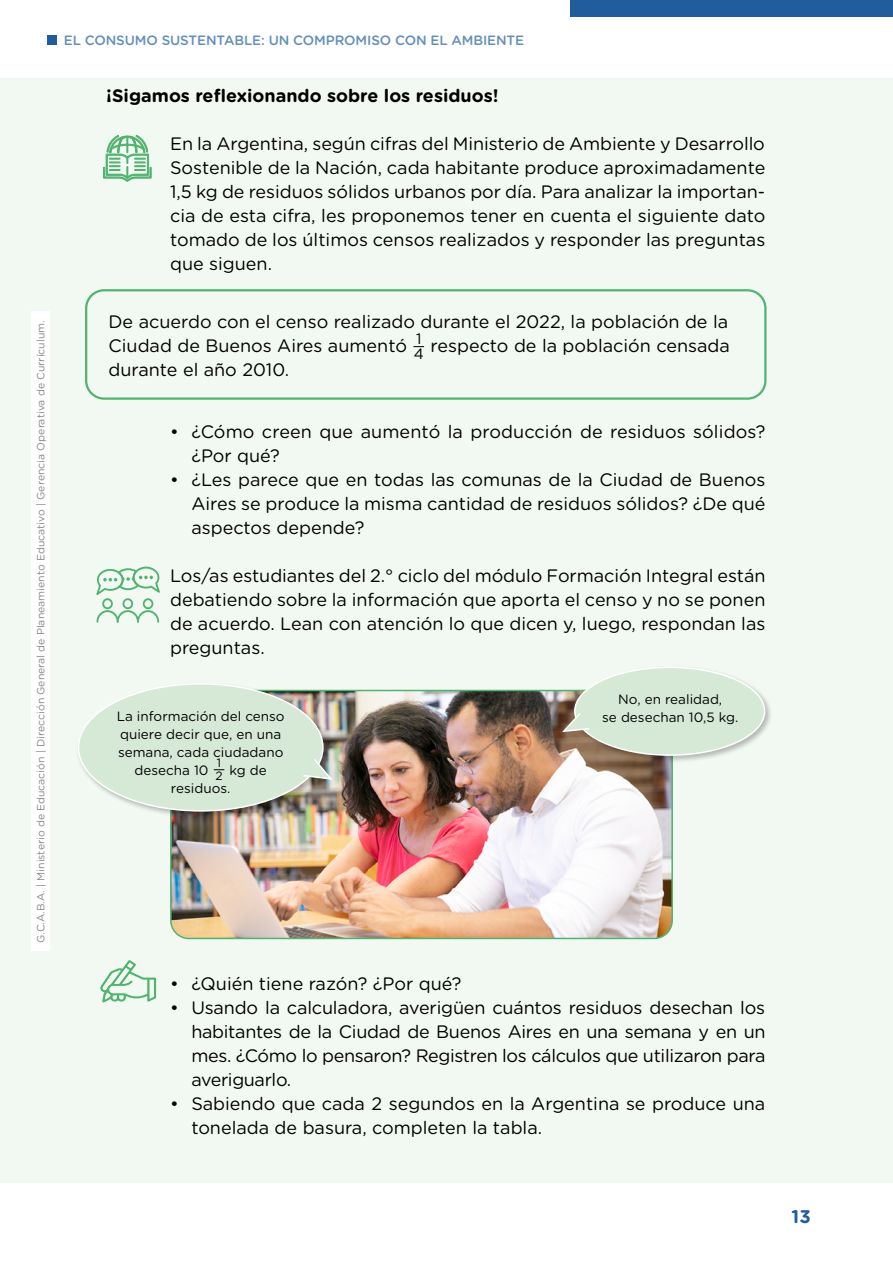
<style>
.page{position:relative;width:893px;height:1263px;background:#fff}
.page>*{position:absolute;margin:0;border:0;box-sizing:border-box;transform-origin:0 0}
.t1{font:700 18.3px "Gotham Rounded";color:#215d9d}
.t2{font:18px/24px "Gotham Rounded";color:#000;text-align:justify}
.t3{font:700 18px "Gotham Rounded";color:#000}
.t4{font:13.5px/18px "Gotham Rounded";color:#000}
.t5{font:500 13.5px "Gotham Rounded";letter-spacing:-.01em;color:#648eba}
.t6{font:12px "Gotham";color:#000}
.t7{font:10.5px "Gotham Rounded";color:#878787}
</style>
<div class="page">
<div style="left:47px;top:35px;width:9px;height:10px;background:#215d9d"></div>
<div style="left:570px;top:0;width:323px;height:17px;background:#215d9d"></div>
<div style="left:0;top:78px;width:893px;height:24px;background:#f2f8f2"></div>
<div style="left:0;top:102px;width:893px;height:24px;background:#f2f8f2"></div>
<div style="left:0;top:126px;width:893px;height:144px;background:#f2f8f2"></div>
<div style="left:0;top:270px;width:893px;height:24px;background:#f2f8f2"></div>
<div style="left:0;top:294px;width:893px;height:24px;background:#f2f8f2"></div>
<div style="left:0;top:318px;width:893px;height:24px;background:#f2f8f2"></div>
<div style="left:0;top:342px;width:893px;height:24px;background:#f2f8f2"></div>
<div style="left:0;top:366px;width:893px;height:24px;background:#f2f8f2"></div>
<div style="left:0;top:390px;width:893px;height:24px;background:#f2f8f2"></div>
<div style="left:0;top:414px;width:893px;height:48px;background:#f2f8f2"></div>
<div style="left:0;top:462px;width:893px;height:72px;background:#f2f8f2"></div>
<div style="left:0;top:534px;width:893px;height:24px;background:#f2f8f2"></div>
<div style="left:0;top:558px;width:893px;height:96px;background:#f2f8f2"></div>
<div style="left:0;top:654px;width:893px;height:24px;background:#f2f8f2"></div>
<div style="left:0;top:678px;width:893px;height:24px;background:#f2f8f2"></div>
<div style="left:0;top:702px;width:893px;height:24px;background:#f2f8f2"></div>
<div style="left:0;top:726px;width:893px;height:24px;background:#f2f8f2"></div>
<div style="left:0;top:750px;width:893px;height:24px;background:#f2f8f2"></div>
<div style="left:0;top:774px;width:893px;height:24px;background:#f2f8f2"></div>
<div style="left:0;top:798px;width:893px;height:24px;background:#f2f8f2"></div>
<div style="left:0;top:822px;width:893px;height:24px;background:#f2f8f2"></div>
<div style="left:0;top:846px;width:893px;height:24px;background:#f2f8f2"></div>
<div style="left:0;top:870px;width:893px;height:24px;background:#f2f8f2"></div>
<div style="left:0;top:894px;width:893px;height:24px;background:#f2f8f2"></div>
<div style="left:0;top:918px;width:893px;height:24px;background:#f2f8f2"></div>
<div style="left:0;top:942px;width:893px;height:24px;background:#f2f8f2"></div>
<div style="left:0;top:966px;width:893px;height:24px;background:#f2f8f2"></div>
<div style="left:0;top:990px;width:893px;height:96px;background:#f2f8f2"></div>
<div style="left:0;top:1086px;width:893px;height:48px;background:#f2f8f2"></div>
<div style="left:0;top:1134px;width:893px;height:24px;background:#f2f8f2"></div>
<div style="left:0;top:1158px;width:893px;height:24px;background:#f2f8f2"></div>
<div style="left:85px;top:289px;width:681px;height:111px;border:2px solid #52b370;border-radius:18px"></div>
<svg style="left:103px;top:134px;width:49px;height:48px"></svg>
<svg style="left:96px;top:567px;width:64px;height:56px"></svg>
<img style="left:171px;top:693px;width:501px;height:245px">
<div style="left:170px;top:690px;width:503px;height:249px;border:2px solid #52b370;border-radius:18px"></div>
<div style="left:76px;top:682px;width:255px;height:137px;background:#000;opacity:.25"></div>
<div style="left:79px;top:684px;width:244px;height:127px;background:#d6e9d7;border-radius:50%"></div>
<svg style="left:303px;top:757px;width:31px;height:24px"></svg>
<div style="left:573px;top:665px;width:200px;height:98px;background:#000;opacity:.25"></div>
<div style="left:575px;top:667px;width:190px;height:88px;background:#d6e9d7;border-radius:50%"></div>
<div style="left:574px;top:666px;width:191px;height:90px;border:2px solid #fff;border-radius:50%"></div>
<svg style="left:560px;top:711px;width:30px;height:22px"></svg>
<svg style="left:100px;top:960px;width:57px;height:43px"></svg>
<div style="left:31px;top:312px;width:18px;height:639px;background:#fff"></div>
<p class="t7" style="left:34px;top:943px;width:624px;rotate:-90deg">G.C.A.B.A. | Ministerio de Educación | Dirección General de Planeamiento Educativo | Gerencia Operativa de Currículum.</p>
<p class="t5" style="left:64px;top:31px;width:462px">EL CONSUMO SUSTENTABLE: UN COMPROMISO CON EL AMBIENTE</p>
<p class="t3" style="left:106px;top:82px;width:394px">¡Sigamos reflexionando sobre los residuos!</p>
<p class="t2" style="left:170px;top:131px;width:597px">En la Argentina, según cifras del Ministerio de Ambiente y Desarrollo Sostenible de la Nación, cada habitante produce aproximadamente 1,5 kg de residuos sólidos urbanos por día. Para analizar la importan&shy;cia de esta cifra, les proponemos tener en cuenta el siguiente dato tomado de los últimos censos realizados y responder las preguntas que siguen.</p>
<p class="t2" style="left:109px;top:308px;width:621px">De acuerdo con el censo realizado durante el 2022, la población de la<br>Ciudad de Buenos Aires aumentó <sup>1</sup></p>
<p class="t2" style="left:414px;top:332px;width:318px"><sub>4</sub> respecto de la población censada</p>
<p class="t2" style="left:109px;top:356px;width:182px">durante el año 2010.</p>
<p class="t2" style="left:191px;top:419px;width:576px;text-indent:-21px">• ¿Cómo creen que aumentó la producción de residuos sólidos? ¿Por qué?</p>
<p class="t2" style="left:191px;top:467px;width:576px;text-indent:-21px">• ¿Les parece que en todas las comunas de la Ciudad de Buenos Aires se produce la misma cantidad de residuos sólidos? ¿De qué aspectos depende?</p>
<p class="t2" style="left:170px;top:563px;width:597px">Los/as estudiantes del 2.° ciclo del módulo Formación Integral están debatiendo sobre la información que aporta el censo y no se ponen de acuerdo. Lean con atención lo que dicen y, luego, respondan las preguntas.</p>
<p class="t4" style="left:117px;top:706px;width:169px">La información del censo</p>
<p class="t4" style="left:120px;top:724px;width:163px">quiere decir que, en una</p>
<p class="t4" style="left:118px;top:742px;width:167px">semana, cada ciudadano</p>
<p class="t4" style="left:135px;top:760px;width:76px">desecha 10</p>
<p class="t6" style="left:217px;top:755px;width:6px">1</p>
<p class="t4" style="left:171px;top:760px;width:97px;text-indent:44px"><sub>2</sub> kg de residuos.</p>
<p class="t4" style="left:602px;top:690px;width:138px;text-align:center">No, en realidad,<br>se desechan 10,5 kg.</p>
<p class="t2" style="left:170px;top:971px;width:293px">• ¿Quién tiene razón? ¿Por qué?</p>
<p class="t2" style="left:191px;top:995px;width:576px;text-indent:-21px">• Usando la calculadora, averigüen cuántos residuos desechan los habitantes de la Ciudad de Buenos Aires en una semana y en un mes. ¿Cómo lo pensaron? Registren los cálculos que utilizaron para averiguarlo.</p>
<p class="t2" style="left:191px;top:1091px;width:575px;text-indent:-21px">• Sabiendo que cada 2 segundos en la Argentina se produce una tonelada de basura, completen la tabla.</p>
<p class="t1" style="left:792px;top:1203px;width:21px">13</p>
</div>
